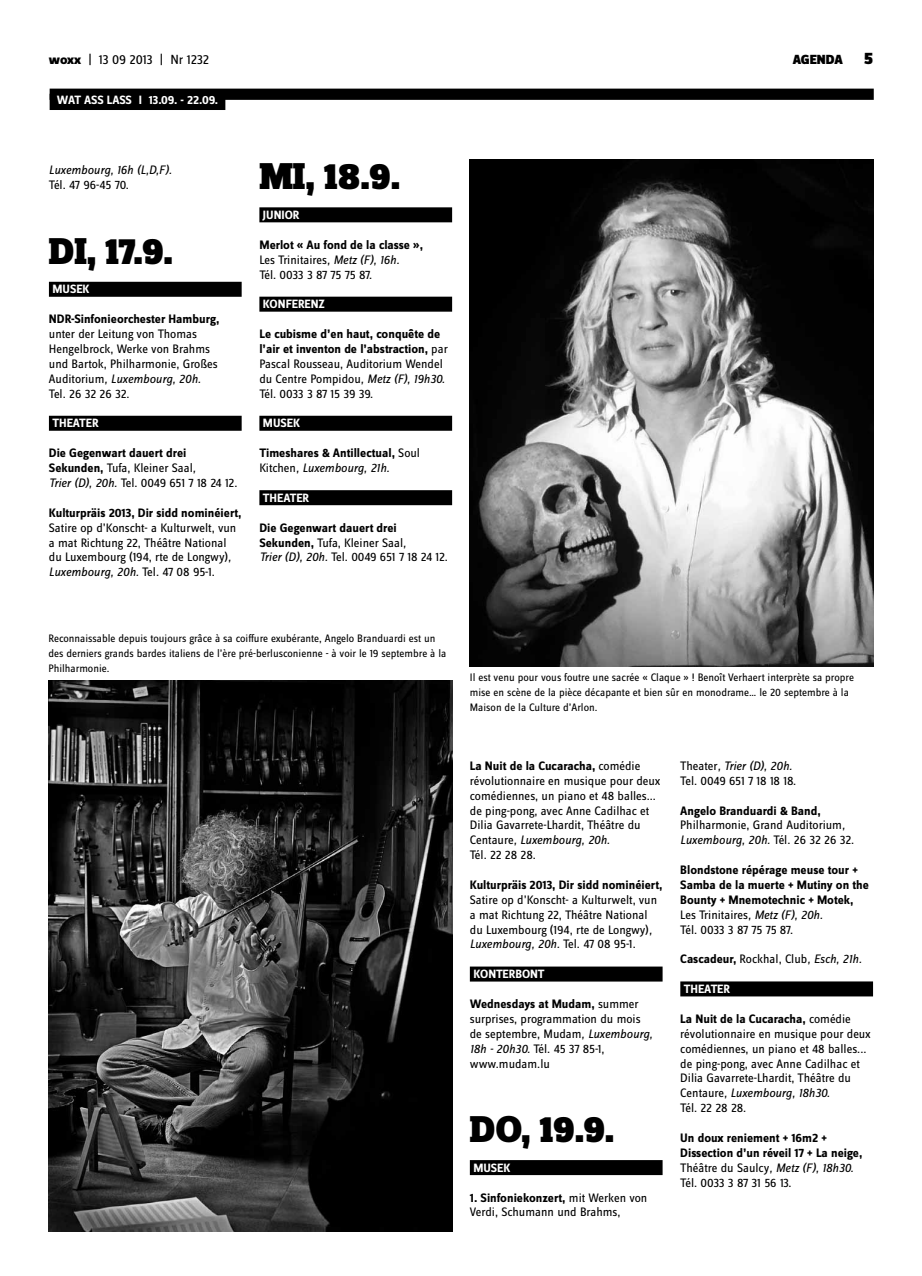
<style>
.page{position:relative;width:922px;height:1276px;background:#fff}
.page>*{position:absolute;margin:0;border:0;box-sizing:border-box;transform-origin:0 0}
.t1{font:900 38.75px "Zine Slab Dis";letter-spacing:-.005em;color:#000}
.t2{font:13.75px "Zine Sans Dis";letter-spacing:-.015em;color:#000}
.t3{font:900 13.75px "Zine Sans Dis";color:#000}
.t4{font:12.75px/14.9px "Zine Sans Dis";color:#000}
.t5{font:700 12.75px/14.9px "Zine Sans Dis";color:#000}
.t6{font:12.75px/14.9px "Zine Sans Dis";letter-spacing:-.02em;color:#000}
.t7{font:italic 12.75px "Zine Sans Dis";letter-spacing:-.01em;color:#000}
.t8{font:700 12.5px "Zine Sans Dis";color:#fff}
.t9{font:11.25px/14.9px "Zine Sans Dis";color:#000}
.s1{font-weight:800}
.s2{font-size:17.5px}
.s3{font-style:italic}
.s4{font-weight:700}
.s5{font-weight:400}
.s6{font-weight:400;font-style:italic}
</style>
<div class="page">
<div style="left:680px;top:981px;width:192px;height:15px;background:#000"></div>
<div style="left:469px;top:966px;width:193px;height:15px;background:#000"></div>
<div style="left:469px;top:1160px;width:193px;height:15px;background:#000"></div>
<div style="left:50px;top:89px;width:823px;height:11px;background:#000"></div>
<div style="left:50px;top:94px;width:175px;height:16px;background:#000"></div>
<div style="left:49px;top:282px;width:192px;height:15px;background:#000"></div>
<div style="left:49px;top:416px;width:192px;height:15px;background:#000"></div>
<div style="left:259px;top:207px;width:193px;height:15px;background:#000"></div>
<div style="left:259px;top:297px;width:193px;height:15px;background:#000"></div>
<div style="left:259px;top:416px;width:193px;height:15px;background:#000"></div>
<div style="left:259px;top:490px;width:193px;height:15px;background:#000"></div>
<img style="left:49px;top:680px;width:403px;height:551px">
<img style="left:469px;top:159px;width:403px;height:507px">
<p class="t2" style="left:49px;top:53px;width:162px"><span class="s1">woxx</span> | 13 09 2013 | Nr 1232</p>
<p class="t3" style="left:792px;top:53px;width:82px">AGENDA <span class="s2">5</span></p>
<p class="t8" style="left:57px;top:93px;width:35px">WAT ASS</p>
<p class="t8" style="left:107px;top:93px;width:12px">LASS</p>
<p class="t8" style="left:139px;top:93px;width:81px">I 13.09. - 22.09.</p>
<p class="t7" style="left:49px;top:163px;width:124px">Luxembourg, 16h (L,D,F).</p>
<p class="t4" style="left:49px;top:178px;width:81px">Tél. 47 96-45 70.</p>
<h1 class="t1" style="left:49px;top:230px;width:126px">Di, 17.9.</h1>
<p class="t8" style="left:52px;top:283px;width:39px">musek</p>
<p class="t5" style="left:49px;top:312px;width:172px">NDR-Sinfonieorchester Hamburg,</p>
<p class="t4" style="left:49px;top:327px;width:170px">unter der Leitung von Thomas<br>Hengelbrock, Werke von Brahms und Bartok, Philharmonie, Großes<br>Auditorium<span class="s3">, Luxembourg, 20h.<br></span>Tel. 26 32 26 32.</p>
<p class="t8" style="left:52px;top:417px;width:46px">th eater</p>
<p class="t4" style="left:49px;top:446px;width:190px"><span class="s4">Die Gegenwart dauert drei<br>Sekunden,</span> Tufa, Kleiner Saal<span class="s3">,<br>Trier (D), 20h.</span> Tel. 0049 651 7 18 24 12.</p>
<p class="t5" style="left:49px;top:506px;width:194px">Kulturpräis 2013, Dir sidd nominéiert,</p>
<p class="t4" style="left:49px;top:521px;width:189px">Satire op d’Konscht- a Kulturwelt, vun a mat Richtung 22, Théâtre National du Luxembourg (194, rte de Longwy)<span class="s3">, Luxembourg, 20h.</span> Tel. 47 08 95-1.</p>
<h1 class="t1" style="left:259px;top:156px;width:142px">Mi, 18.9.</h1>
<p class="t8" style="left:263px;top:208px;width:19px">junior</p>
<p class="t4" style="left:259px;top:238px;width:165px"><span class="s4">Merlot « Au fond de la classe »,<br></span>Les Trinitaires<span class="s3">, Metz (F), 16h.<br></span>Tél. 0033 3 87 75 75 87.</p>
<p class="t8" style="left:263px;top:298px;width:56px">konferenz</p>
<p class="t4" style="left:259px;top:327px;width:190px"><span class="s4">Le cubisme d’en haut, conquête de l’air et inventon de l’abstraction,</span> par Pascal Rousseau, Auditorium Wendel du Centre Pompidou<span class="s3">, Metz (F), 19h30.<br></span>Tél. 0033 3 87 15 39 39.</p>
<p class="t8" style="left:263px;top:417px;width:39px">musek</p>
<p class="t5" style="left:259px;top:446px;width:162px">Timeshares &amp; Antillectual, <span class="s5">Soul<br>Kitchen</span><span class="s6">, Luxembourg, 21h.</span></p>
<p class="t8" style="left:263px;top:491px;width:46px">th eater</p>
<p class="t4" style="left:259px;top:521px;width:190px"><span class="s4">Die Gegenwart dauert drei<br>Sekunden,</span> Tufa, Kleiner Saal<span class="s3">,<br>Trier (D), 20h.</span> Tel. 0049 651 7 18 24 12.</p>
<p class="t9" style="left:48px;top:631px;width:399px">Reconnaissable depuis toujours grâce à sa coiffure exubérante, Angelo Branduardi est un des derniers grands bardes italiens de l’ère pré-berlusconienne - à voir le 19 septembre à la<br>Philharmonie.</p>
<p class="t9" style="left:469px;top:670px;width:385px">Il est venu pour vous foutre une sacrée « Claque » ! Benoît Verhaert interprète sa propre mise en scène de la pièce décapante et bien sûr en monodrame… le 20 septembre à la<br>Maison de la Culture d’Arlon.</p>
<p class="t4" style="left:469px;top:759px;width:192px"><span class="s4">La Nuit de la Cucaracha,</span> comédie révolutionnaire en musique pour deux comédiennes, un piano et 48 balles... de ping-pong, avec Anne Cadilhac et<br>Dilia Gavarrete-Lhardit, Théâtre du<br>Centaure<span class="s3">, Luxembourg, 20h.<br></span>Tél. 22 28 28.</p>
<p class="t5" style="left:470px;top:878px;width:194px">Kulturpräis 2013, Dir sidd nominéiert,</p>
<p class="t4" style="left:470px;top:893px;width:189px">Satire op d’Konscht- a Kulturwelt, vun a mat Richtung 22, Théâtre National du Luxembourg (194, rte de Longwy)<span class="s3">, Luxembourg, 20h.</span> Tel. 47 08 95-1.</p>
<p class="t8" style="left:473px;top:967px;width:44px">konterbont</p>
<p class="t4" style="left:469px;top:997px;width:184px"><span class="s4">Wednesdays at Mudam,</span> summer surprises, programmation du mois de septembre, Mudam<span class="s3">, Luxembourg,<br>18h - 20h30.</span> Tél. 45 37 85-1, www.mudam.lu</p>
<h1 class="t1" style="left:469px;top:1108px;width:146px">Do, 19.9.</h1>
<p class="t8" style="left:473px;top:1161px;width:39px">musek</p>
<p class="t4" style="left:469px;top:1190px;width:179px"><span class="s4">1. Sinfoniekonzert,</span> mit Werken von<br>Verdi, Schumann und Brahms,</p>
<p class="t6" style="left:680px;top:759px;width:117px">Theater<span class="s3">, Trier (D), 20h.<br></span>Tel. 0049 651 7 18 18 18.</p>
<p class="t4" style="left:680px;top:803px;width:175px"><span class="s4">Angelo Branduardi &amp; Band,<br></span>Philharmonie, Grand Auditorium<span class="s3">,<br>Luxembourg, 20h.</span> Tél. 26 32 26 32.</p>
<p class="t5" style="left:680px;top:863px;width:190px">Blondstone répérage meuse tour +<br>Samba de la muerte + Mutiny on the<br>Bounty + Mnemotechnic + Motek,<br><span class="s5">Les Trinitaires</span><span class="s6">, Metz (F), 20h.<br></span><span class="s5">Tél. 0033 3 87 75 75 87.</span></p>
<p class="t4" style="left:680px;top:952px;width:183px"><span class="s4">Cascadeur,</span> Rockhal, Club<span class="s3">, Esch, 21h.</span></p>
<p class="t8" style="left:683px;top:982px;width:46px">th eater</p>
<p class="t4" style="left:680px;top:1012px;width:192px"><span class="s4">La Nuit de la Cucaracha,</span> comédie révolutionnaire en musique pour deux comédiennes, un piano et 48 balles... de ping-pong, avec Anne Cadilhac et<br>Dilia Gavarrete-Lhardit, Théâtre du<br>Centaure<span class="s3">, Luxembourg, 18h30.<br></span>Tél. 22 28 28.</p>
<p class="t5" style="left:680px;top:1131px;width:183px">Un doux reniement + 16m2 +<br>Dissection d’un réveil 17 + La neige,<br><span class="s5">Théâtre du Saulcy</span><span class="s6">, Metz (F), 18h30.<br></span><span class="s5">Tél. 0033 3 87 31 56 13.</span></p>
</div>
